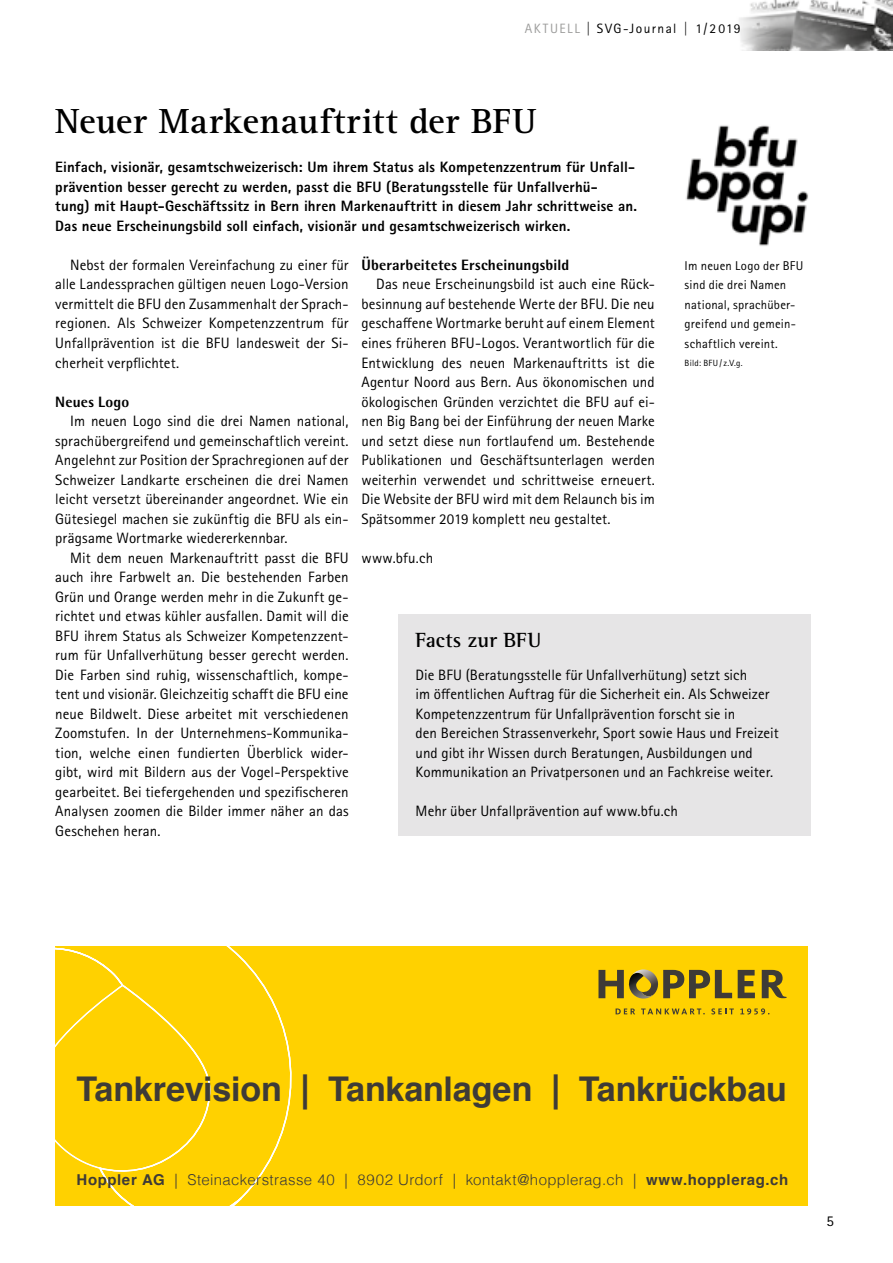
<style>
.page{position:relative;width:893px;height:1263px;background:#fff}
.page>*{position:absolute;margin:0;border:0;box-sizing:border-box;transform-origin:0 0}
.t1{font:700 36px "Rotis Serif Pro";letter-spacing:.01em;color:#000}
.t2{font:700 34.05px "Helvetica";letter-spacing:-.005em;color:#3e3b37}
.t3{font:700 21px "Rotis Semi Serif";letter-spacing:.01em;color:#000}
.t4{font:15px/19.5px "Rotis Sans Serif Pro";letter-spacing:.005em;color:#000;text-align:justify}
.t5{font:800 15px/19.5px "Rotis Sans Serif Pro";letter-spacing:.01em;color:#000}
.t6{font:300 15px "Helvetica";letter-spacing:.025em;color:#3e3b37}
.t7{font:800 15px "Rotis Semi Sans Pro";letter-spacing:.01em;color:#000}
.t8{font:13.5px "Rotis Sans Serif Pro";letter-spacing:.11em;color:#000}
.t9{font:12.75px/19.5px "Rotis Sans Serif Pro";letter-spacing:.015em;color:#000}
.t10{font:9px "Rotis Sans Serif Pro";letter-spacing:.03em;color:#000}
.s1{color:#9d9d9c}
.s2{font-weight:700}
</style>
<div class="page">
<img style="left:739px;top:0;width:154px;height:51px">
<img style="left:686px;top:125px;width:123px;height:121px">
<div style="left:399px;top:614px;width:412px;height:221px;background:#e6e5e6"></div>
<div style="left:55px;top:947px;width:753px;height:259px;background:#ffd100"></div>
<svg style="left:55px;top:947px;width:237px;height:259px"></svg>
<svg style="left:616px;top:1008px;width:19px;height:6px"></svg>
<svg style="left:641px;top:1008px;width:64px;height:6px"></svg>
<svg style="left:711px;top:1008px;width:23px;height:6px"></svg>
<svg style="left:740px;top:1008px;width:29px;height:6px"></svg>
<svg style="left:598px;top:970px;width:26px;height:28px"></svg>
<svg style="left:762px;top:970px;width:25px;height:28px"></svg>
<svg style="left:663px;top:969px;width:92px;height:29px"></svg>
<img style="left:634px;top:969px;width:24px;height:25px">
<img style="left:628px;top:973px;width:26px;height:26px">
<p class="t8" style="left:525px;top:20px;width:217px"><span class="s1">AKTUELL</span> | SVG-Journal | 1/2019</p>
<h1 class="t1" style="left:55px;top:99px;width:482px">Neuer Markenauftritt der BFU</h1>
<p class="t5" style="left:55px;top:158px;width:583px">Einfach, visionär, gesamtschweizerisch: Um ihrem Status als Kompetenzzentrum für Unfall&shy;prävention besser gerecht zu werden, passt die BFU (Beratungsstelle für Unfall verhü-<br>tung) mit Haupt-Geschäftssitz in Bern ihren Markenauftritt in diesem Jahr schrittweise an.<br>Das neue Erscheinungsbild soll einfach, visionär und gesamtschweizerisch wirken.</p>
<p class="t4" style="left:55px;top:255px;width:295px;text-indent:15px">Nebst der formalen Vereinfachung zu einer für alle Landessprachen gültigen neuen Logo-Version vermittelt die BFU den Zusammenhalt der Sprach&shy;regionen. Als Schweizer Kompetenzzentrum für Unfallprävention ist die BFU landesweit der Si&shy;cherheit verpflichtet.</p>
<p class="t7" style="left:55px;top:392px;width:76px">Neues Logo</p>
<p class="t4" style="left:55px;top:411px;width:295px;text-indent:15px">Im neuen Logo sind die drei Namen national, sprachübergreifend und gemeinschaftlich vereint.<br>Angelehnt zur Position der Sprachregionen auf der Schweizer Landkarte erscheinen die drei Namen leicht versetzt übereinander angeordnet. Wie ein Gütesiegel machen sie zukünftig die BFU als ein&shy;prägsame Wortmarke wiedererkennbar.</p>
<p class="t4" style="left:55px;top:548px;width:295px;text-indent:15px">Mit dem neuen Markenauftritt passt die BFU auch ihre Farbwelt an. Die bestehenden Farben Grün und Orange werden mehr in die Zukunft ge&shy;richtet und etwas kühler ausfallen. Damit will die BFU ihrem Status als Schweizer Kompetenzzent&shy;rum für Unfallverhütung besser gerecht werden.<br>Die Farben sind ruhig, wissenschaftlich, kompe&shy;tent und visionär. Gleichzeitig schafft die BFU eine neue Bildwelt. Diese arbeitet mit verschiedenen Zoomstufen. In der Unternehmens-Kommunika&shy;tion, welche einen fundierten Überblick wider&shy;gibt, wird mit Bildern aus der Vogel-Perspektive gearbeitet. Bei tiefergehenden und spezifischeren Analysen zoomen die Bilder immer näher an das Geschehen heran.</p>
<p class="t7" style="left:361px;top:255px;width:209px">Überarbeitetes Erscheinungsbild</p>
<p class="t4" style="left:361px;top:275px;width:295px;text-indent:15px">Das neue Erscheinungsbild ist auch eine Rück&shy;besinnung auf bestehende Werte der BFU. Die neu geschaffene Wortmarke beruht auf einem Element eines früheren BFU-Logos. Verantwortlich für die Entwicklung des neuen Markenauftritts ist die Agentur Noord aus Bern. Aus ökonomischen und ökologischen Gründen verzichtet die BFU auf ei&shy;nen Big Bang bei der Einführung der neuen Marke und setzt diese nun fortlaufend um. Bestehende Publikationen und Geschäftsunterlagen werden weiterhin verwendet und schrittweise erneuert.<br>Die Website der BFU wird mit dem Relaunch bis im Spätsommer 2019 komplett neu gestaltet.</p>
<p class="t4" style="left:361px;top:548px;width:73px">www.bfu.ch</p>
<p class="t9" style="left:685px;top:256px;width:120px">Im neuen Logo der BFU sind die drei Namen national, sprachüber&shy;greifend und gemein&shy;schaftlich vereint.</p>
<p class="t10" style="left:685px;top:358px;width:60px">Bild: BFU / z.V.g.</p>
<h3 class="t3" style="left:416px;top:628px;width:128px">Facts zur BFU</h3>
<p class="t4" style="left:416px;top:665px;width:365px;text-align:left">Die BFU (Beratungsstelle für Unfallverhütung) setzt sich<br>im öffentlichen Auftrag für die Sicherheit ein. Als Schweizer Kompetenzzentrum für Unfallprävention forscht sie in<br>den Bereichen Strassenverkehr, Sport sowie Haus und Freizeit und gibt ihr Wissen durch Beratungen, Ausbildungen und Kommunikation an Privatpersonen und an Fachkreise weiter.</p>
<p class="t4" style="left:416px;top:801px;width:264px">Mehr über Unfallprävention auf www.bfu.ch</p>
<h2 class="t2" style="left:77px;top:1061px;width:712px">Tankrevision ┃ Tankanlagen ┃ Tankrückbau</h2>
<p class="t6" style="left:77px;top:1167px;width:713px"><span class="s2">Hoppler AG</span> | Steinackerstrasse 40 | 8902 Urdorf | kontakt@hopplerag.ch | <span class="s2">www.hopplerag.ch</span></p>
<p class="t4" style="left:827px;top:1211px;width:9px">5</p>
</div>
